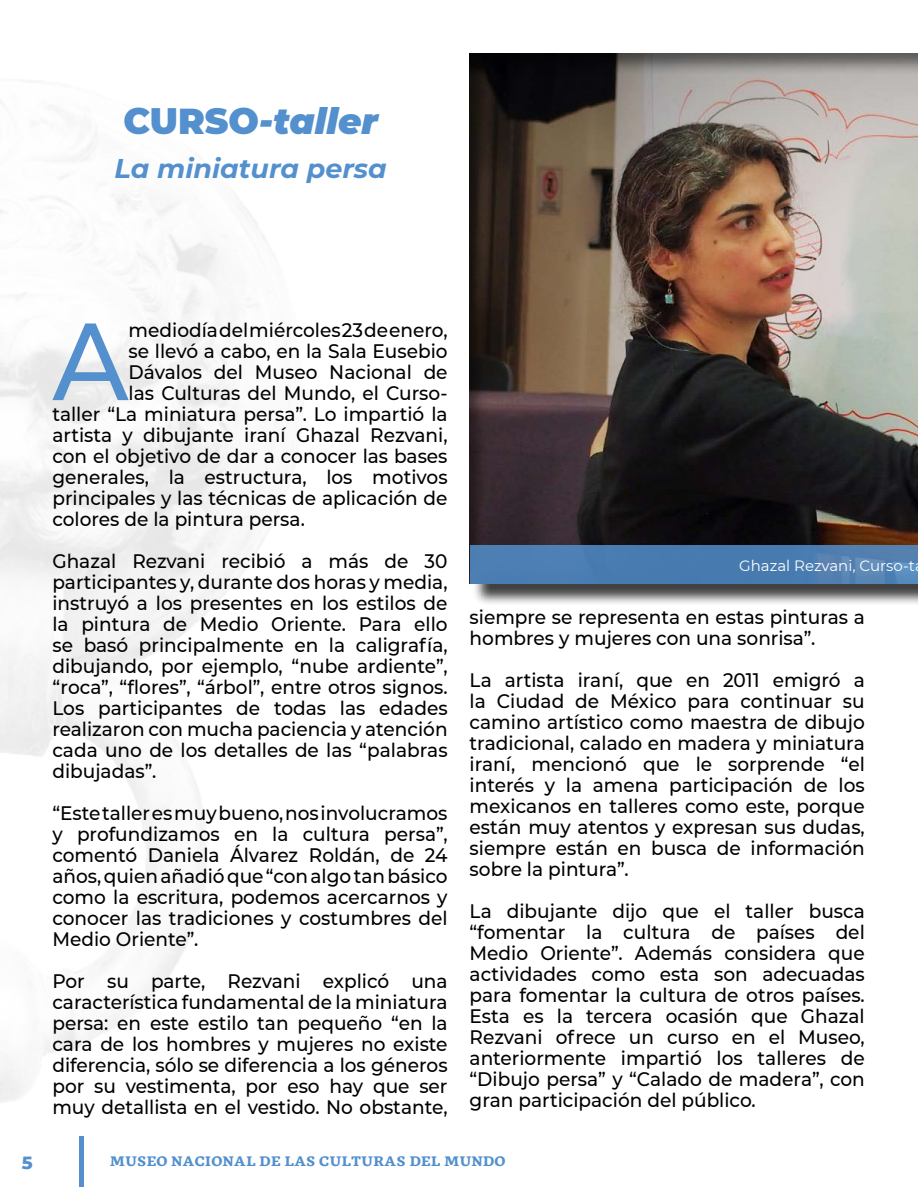
<style>
.page{position:relative;width:918px;height:1188px;background:#fff}
.page>*{position:absolute;margin:0;border:0;box-sizing:border-box;transform-origin:0 0}
.t1{font:500 109.5px "Montserrat";color:#5390cd;scale:.95 1}
.t2{font:italic 900 36px "Montserrat";color:#5390cd}
.t3{font:italic 700 27px "Montserrat";color:#5390cd}
.t4{font:500 19.5px/21px "Montserrat";color:#000;text-align:justify;scale:.95 1}
.t5{font:800 18px "Montserrat";color:#5390cd}
.t6{font:15px "Montserrat";color:#fff}
.t7{font:700 12px "GMX";color:#5390cd}
.s1{font-style:normal}
</style>
<div class="page">
<div style="left:79px;top:1136px;width:5px;height:50px;background:#5390cd"></div>
<div style="left:472px;top:56px;width:446px;height:550px;background:#000;opacity:.75"></div>
<div style="left:457px;top:44px;width:461px;height:540px;background:#000;opacity:.5"></div>
<svg style="left:470px;top:545px;width:448px;height:38px;background:#4c7db1"></svg>
<h2 class="t2" style="left:124px;top:94px;width:256px"><span class="s1">CURSO</span>-taller</h2>
<h3 class="t3" style="left:115px;top:149px;width:274px">La miniatura persa</h3>
<p class="t5" style="left:22px;top:1150px;width:12px">5</p>
<h1 class="t1" style="left:53px;top:285px;width:82px">A</h1>
<p class="t4" style="left:129px;top:319px;width:337px">mediodía del miércoles 23 de enero,</p>
<p class="t4" style="left:129px;top:340px;width:337px">se llevó a cabo, en la Sala Eusebio</p>
<p class="t4" style="left:129px;top:361px;width:337px">Dávalos del Museo Nacional de</p>
<p class="t4" style="left:129px;top:382px;width:337px">las Culturas del Mundo, el Curso-</p>
<p class="t4" style="left:52px;top:403px;width:418px">taller “La miniatura persa”. Lo impartió la</p>
<p class="t4" style="left:52px;top:424px;width:418px">artista y dibujante iraní Ghazal Rezvani,</p>
<p class="t4" style="left:52px;top:445px;width:418px">con el objetivo de dar a conocer las bases</p>
<p class="t4" style="left:52px;top:466px;width:418px">generales, la estructura, los motivos</p>
<p class="t4" style="left:52px;top:487px;width:418px">principales y las técnicas de aplicación de</p>
<p class="t4" style="left:52px;top:508px;width:267px">colores de la pintura persa.</p>
<p class="t4" style="left:52px;top:550px;width:418px">Ghazal Rezvani recibió a más de 30 participantes y, durante dos horas y media, instruyó a los presentes en los estilos de la pintura de Medio Oriente. Para ello se basó principalmente en la caligrafía, dibujando, por ejemplo, “nube ardiente”, “roca”, “flores”, “árbol”, entre otros signos.<br>Los participantes de todas las edades realizaron con mucha paciencia y atención cada uno de los detalles de las “palabras dibujadas”.</p>
<p class="t4" style="left:52px;top:802px;width:418px">“Este taller es muy bueno, nos involucramos y profundizamos en la cultura persa”, comentó Daniela Álvarez Roldán, de 24 años, quien añadió que “con algo tan básico como la escritura, podemos acercarnos y conocer las tradiciones y costumbres del Medio Oriente”.</p>
<p class="t4" style="left:52px;top:970px;width:418px">Por su parte, Rezvani explicó una característica fundamental de la miniatura persa: en este estilo tan pequeño “en la cara de los hombres y mujeres no existe diferencia, sólo se diferencia a los géneros por su vestimenta, por eso hay que ser muy detallista en el vestido. No obstante,</p>
<p class="t7" style="left:110px;top:1152px;width:397px">MUSEO NACIONAL DE LAS CULTURAS DEL MUNDO</p>
<p class="t6" style="left:739px;top:556px;width:177px">Ghazal Rezvani, Curso-t</p>
<p class="t4" style="left:470px;top:605px;width:418px">siempre se representa en estas pinturas a hombres y mujeres con una sonrisa”.</p>
<p class="t4" style="left:470px;top:668px;width:418px">La artista iraní, que en 2011 emigró a la Ciudad de México para continuar su camino artístico como maestra de dibujo tradicional, calado en madera y miniatura iraní, mencionó que le sorprende “el interés y la amena participación de los mexicanos en talleres como este, porque están muy atentos y expresan sus dudas, siempre están en busca de información sobre la pintura”.</p>
<p class="t4" style="left:470px;top:899px;width:418px">La dibujante dijo que el taller busca “fomentar la cultura de países del Medio Oriente”. Además considera que actividades como esta son adecuadas para fomentar la cultura de otros países.<br>Esta es la tercera ocasión que Ghazal Rezvani ofrece un curso en el Museo, anteriormente impartió los talleres de “Dibujo persa” y “Calado de madera”, con gran participación del público.</p>
</div>
